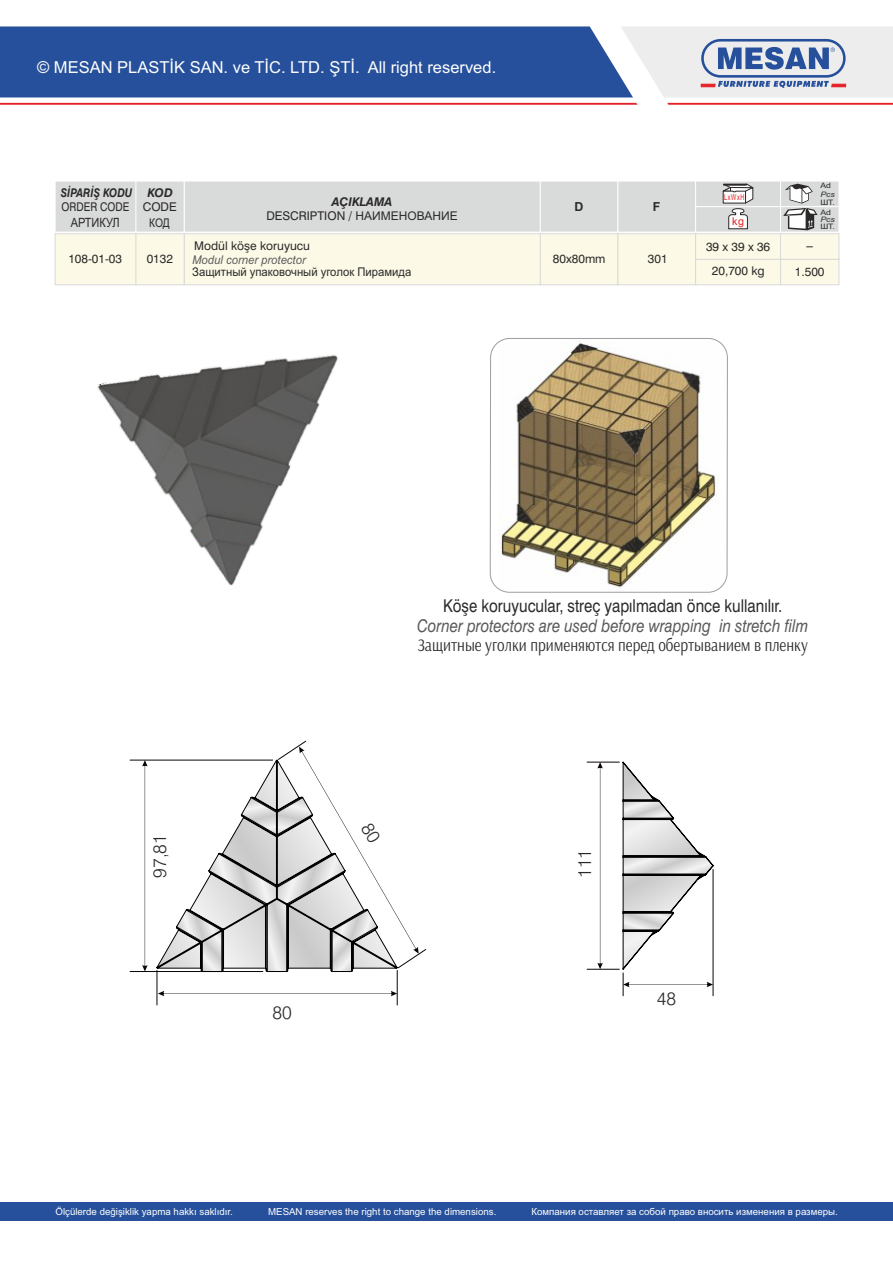
<style>
.page{position:relative;width:893px;height:1263px;background:#fff}
.page>*{position:absolute;margin:0;border:0;box-sizing:border-box;transform-origin:0 0}
.t1{font:300 18.15px "Swiss 721 BT";color:#2b2a29}
.t2{font:italic 17.7px "Swiss 721 BT";color:#5b5b5b;scale:.85 1}
.t3{font:17.7px "Arsenal";color:#2b2a29;scale:.85 1}
.t4{font:17.7px "Swiss 721 BT";color:#2b2a29;scale:.85 1}
.t5{font:16.5px "Arial";color:#fefefe}
.t6{font:12.75px "Arial";color:#2b2a29;scale:.86 1}
.t7{font:700 12.45px "Arial";color:#2b2a29}
.t8{font:12px/14.4px "Swiss 721 BT";color:#2b2a29;text-align:center}
.t9{font:12px "Arial";color:#2b2a29;scale:.94 1}
.t10{font:italic 12px "Arial";color:#5b5b5b;scale:.94 1}
.t11{font:italic 700 12px "Swiss 721 BT";color:#2b2a29;scale:.86 1}
.t12{font:12px "Swiss 721 BT";color:#2b2a29;scale:.86 1}
.t13{font:italic 700 12px "Swiss 721 BT";color:#2b2a29}
.t14{font:12px "Arial";color:#2b2a29;scale:.86 1}
.t15{font:12px "Swiss 721 BT";color:#2b2a29;scale:2.25 1}
.t16{font:10.8px "Arial";color:#e31e24}
.t17{font:9.75px "Arial";color:#fefefe}
.t18{font:8.25px "Arial";letter-spacing:.105em;color:#e31e24;scale:.66 1}
.t19{font:7.5px/9.6px "Arial";color:#2b2a29;scale:1.16 1}
.t20{font:italic 7.5px "Arial";color:#2b2a29;scale:1.16 1}
.s1{font-weight:700;font-style:italic}
.s2{font-family:"Arial"}
</style>
<div class="page">
<svg style="left:0;top:103px;width:637px;height:2px"></svg>
<svg style="left:667px;top:103px;width:226px;height:2px"></svg>
<svg style="left:0;top:26px;width:893px;height:71px;background:#5d7bb2"></svg>
<div style="left:0;top:1202px;width:893px;height:18px;background:#26509b"></div>
<img style="left:97px;top:354px;width:241px;height:232px">
<img style="left:498px;top:340px;width:222px;height:252px">
<div style="left:490px;top:338px;width:238px;height:254px;border:1px solid #9d9e9e;border-radius:19px"></div>
<hr style="left:713px;top:869px;width:1px;height:127px;background:#0a0605">
<svg style="left:597px;top:763px;width:6px;height:206px"></svg>
<hr style="left:587px;top:969px;width:32px;height:1px;background:#0a0605">
<hr style="left:587px;top:762px;width:32px;height:1px;background:#0a0605">
<svg style="left:622px;top:761px;width:91px;height:235px"></svg>
<svg style="left:142px;top:761px;width:6px;height:210px"></svg>
<hr style="left:130px;top:971px;width:133px;height:1px;background:#0a0605">
<hr style="left:130px;top:760px;width:143px;height:1px;background:#0a0605">
<svg style="left:156px;top:759px;width:241px;height:213px"></svg>
<hr style="left:157px;top:970px;width:1px;height:35px;background:#0a0605">
<hr style="left:397px;top:970px;width:1px;height:35px;background:#0a0605">
<svg style="left:158px;top:991px;width:239px;height:5px"></svg>
<svg style="left:55px;top:181px;width:784px;height:104px;background:#e9e9e0"></svg>
<svg style="left:177px;top:741px;width:249px;height:230px"></svg>
<h3 class="t5" style="left:37px;top:61px;width:461px">© MESAN PLASTİK SAN. ve TİC. LTD. ŞTİ. All right reserved.</h3>
<p class="t11" style="left:61px;top:188px;width:85px">SİPARİŞ KODU</p>
<p class="t18" style="left:724px;top:194px;width:32px">LxWxH</p>
<p class="t12" style="left:62px;top:202px;width:80px">ORDER CODE</p>
<h3 class="t6" style="left:71px;top:217px;width:59px">АРТИКУЛ</h3>
<p class="t13" style="left:147px;top:188px;width:27px">KOD</p>
<p class="t8" style="left:266px;top:196px;width:193px"><span class="s1">AÇIKLAMA<br></span>DESCRIPTION / <span class="s2">НАИМЕНОВАНИЕ</span></p>
<p class="t8" style="left:143px;top:201px;width:35px">CODE</p>
<p class="t14" style="left:149px;top:218px;width:26px">КОД</p>
<p class="t7" style="left:574px;top:202px;width:10px">D</p>
<p class="t7" style="left:653px;top:202px;width:9px">F</p>
<p class="t16" style="left:732px;top:217px;width:13px">kg</p>
<p class="t8" style="left:68px;top:253px;width:55px">108-01-03</p>
<p class="t8" style="left:147px;top:253px;width:28px">0132</p>
<p class="t8" style="left:194px;top:239px;width:117px">Modül köşe koruyucu</p>
<p class="t10" style="left:192px;top:255px;width:122px">Modul corner protector</p>
<p class="t9" style="left:192px;top:268px;width:235px">Защитный упаковочный уголок Пирамида</p>
<p class="t8" style="left:553px;top:253px;width:54px">80x80mm</p>
<p class="t8" style="left:648px;top:253px;width:21px">301</p>
<p class="t8" style="left:706px;top:240px;width:66px">39 x 39 x 36</p>
<p class="t8" style="left:712px;top:265px;width:54px">20,700 kg</p>
<p class="t19" style="left:820px;top:182px;width:11px">Ad</p>
<p class="t20" style="left:820px;top:191px;width:14px">Pcs</p>
<p class="t19" style="left:820px;top:198px;width:14px">ШТ.<br>Ad</p>
<p class="t20" style="left:820px;top:216px;width:14px">Pcs</p>
<p class="t19" style="left:820px;top:222px;width:14px">ШТ.</p>
<p class="t15" style="left:805px;top:241px;width:5px">-</p>
<p class="t8" style="left:795px;top:266px;width:31px">1.500</p>
<h2 class="t4" style="left:443px;top:599px;width:400px">Köşe koruyucular, streç yapılmadan önce kullanılır.</h2>
<h1 class="t1" style="left:152px;top:878px;width:45px;rotate:-90deg">97,81</h1>
<h1 class="t1" style="left:272px;top:1005px;width:21px">80</h1>
<h2 class="t2" style="left:417px;top:619px;width:461px">Corner protectors are used before wrapping in stretch film</h2>
<h2 class="t3" style="left:418px;top:638px;width:460px">Защитные уголки применяются перед обертыванием в пленку</h2>
<h1 class="t1" style="left:577px;top:878px;width:31px;rotate:-90deg">111</h1>
<h1 class="t1" style="left:657px;top:991px;width:21px">48</h1>
<p class="t17" style="left:55px;top:1208px;width:179px">Ölçülerde değişiklik yapma hakkı saklıdır.</p>
<p class="t17" style="left:268px;top:1208px;width:230px">MESAN reserves the right to change the dimensions.</p>
<p class="t17" style="left:531px;top:1208px;width:308px">Компания оставляет за собой право вносить изменения в размеры.</p>
</div>
